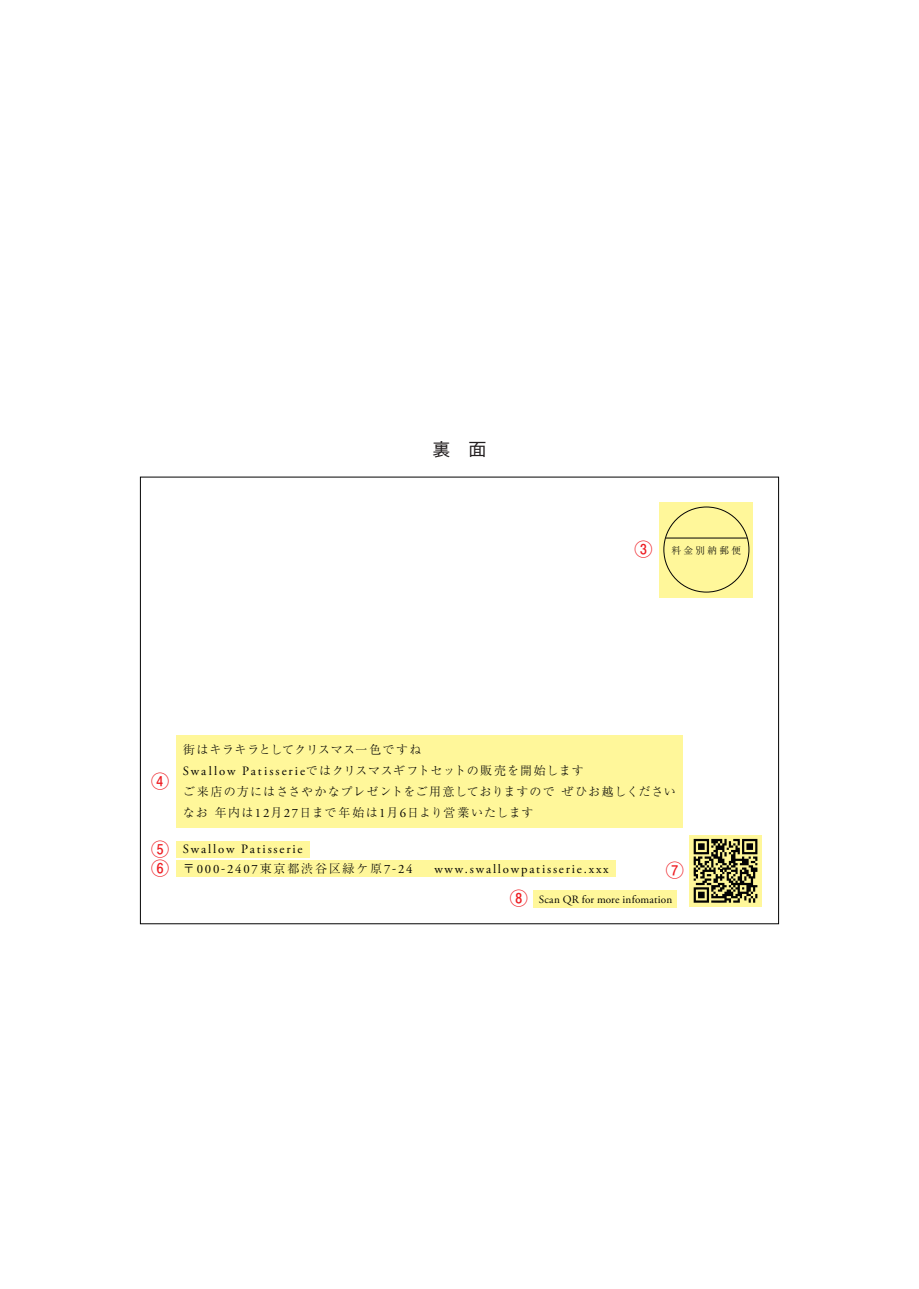
<style>
.page{position:relative;width:919px;height:1289px;background:#fff}
.page>*{position:absolute;margin:0;border:0;box-sizing:border-box;transform-origin:0 0}
.t1{font:700 18px "Futo Go B101 Pro";color:#ee1d23}
.t2{font:500 18px "Gothic BBB Pro";color:#231f20}
.t3{font:12.75px/19.5px "Adobe Garamond Pro";letter-spacing:.14em;color:#030303}
.t4{font:300 12px/21px "Ryumin Pro";letter-spacing:.07em;color:#030303}
.t5{font:11.1px "Adobe Garamond Pro";letter-spacing:.015em;color:#030303}
.t6{font:300 9.6px "Ryumin Pro";letter-spacing:.245em;color:#030303}
.s1{font-family:"Adobe Garamond Pro";font-weight:400;font-size:12.75px}
.s2{font-family:"Ryumin Pro";font-weight:300;font-size:12px}
</style>
<div class="page">
<div style="left:176px;top:734px;width:506px;height:93px;background:#fff79a"></div>
<div style="left:533px;top:889px;width:143px;height:18px;background:#fff79a"></div>
<div style="left:176px;top:841px;width:134px;height:16px;background:#fff79a"></div>
<div style="left:176px;top:860px;width:439px;height:17px;background:#fff79a"></div>
<div style="left:689px;top:834px;width:73px;height:72px;background:#fff79a"></div>
<div style="left:659px;top:502px;width:94px;height:95px;background:#fff79a"></div>
<svg style="left:693px;top:838px;width:64px;height:64px"></svg>
<hr style="left:666px;top:538px;width:80px;height:1px;background:#030303">
<h1 class="t2" style="left:432px;top:434px;width:56px">裏 面</h1>
<h1 class="t1" style="left:634px;top:534px;width:19px">③</h1>
<p class="t6" style="left:671px;top:542px;width:71px">料金別納郵便</p>
<h1 class="t1" style="left:151px;top:766px;width:19px">④</h1>
<h1 class="t1" style="left:151px;top:834px;width:19px">⑤</h1>
<h1 class="t1" style="left:151px;top:854px;width:19px">⑥</h1>
<p class="t4" style="left:183px;top:738px;width:494px">街はキラキラとしてクリスマス一色ですね<br><span class="s1">Swallow Patisserie</span>ではクリスマスギフトセットの販売を開始します<br>ご来店の方にはささやかなプレゼントをご用意しておりますのでぜひお越しくださいなお年内は<span class="s1">12</span>月<span class="s1">27</span>日まで年始は<span class="s1">1</span>月<span class="s1">6</span>日より営業いたします</p>
<p class="t3" style="left:183px;top:839px;width:231px">Swallow Patisserie<br><span class="s2">〒</span>000-2407<span class="s2">東京都渋谷区緑ケ原</span>7-24</p>
<h1 class="t1" style="left:665px;top:856px;width:19px">⑦</h1>
<p class="t3" style="left:434px;top:859px;width:176px">www.swallowpatisserie.xxx</p>
<p class="t5" style="left:538px;top:892px;width:135px">Scan QR for more infomation</p>
<h1 class="t1" style="left:509px;top:883px;width:19px">⑧</h1>
</div>
